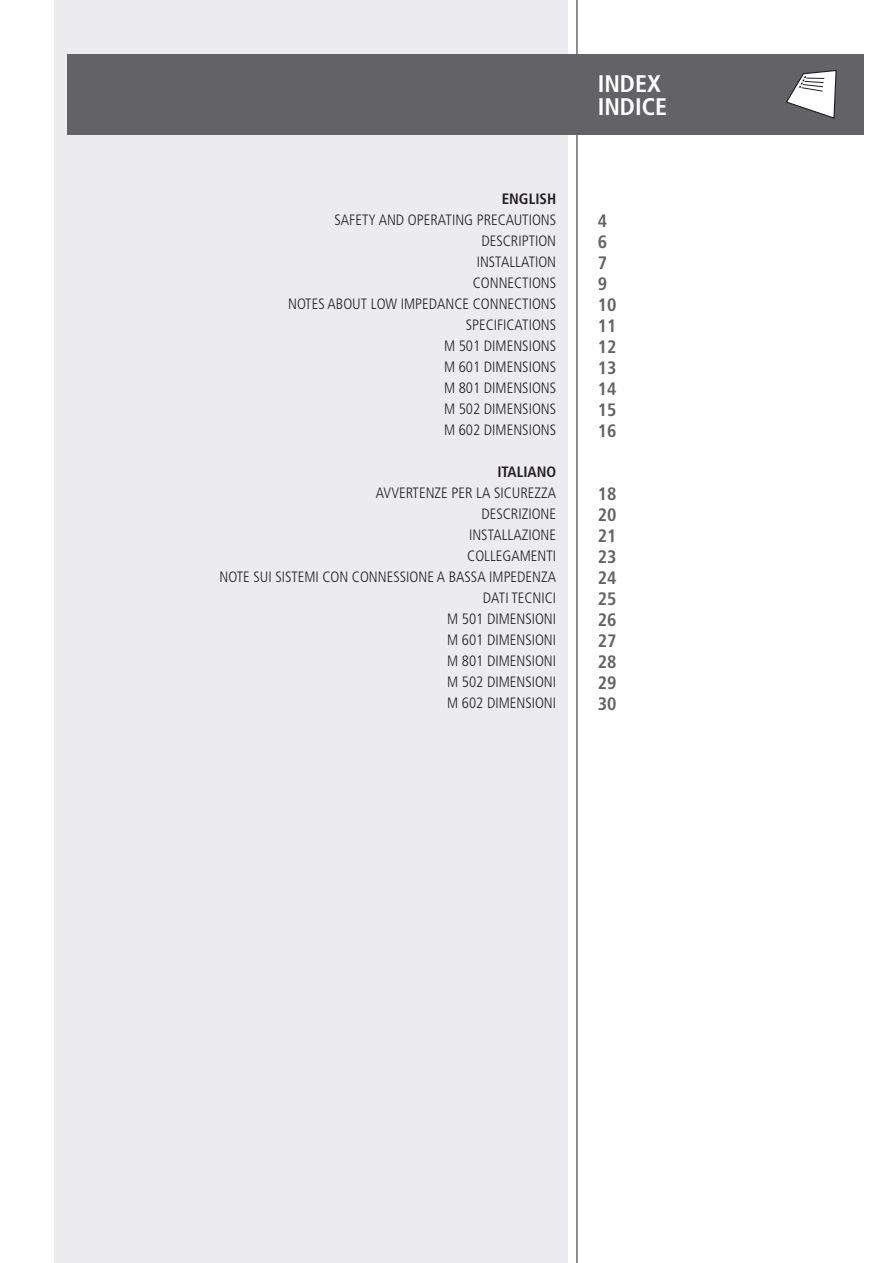
<style>
.page{position:relative;width:893px;height:1263px;background:#fff}
.page>*{position:absolute;margin:0;border:0;box-sizing:border-box;transform-origin:0 0}
.t1{font:700 condensed 24px/22.5px "Frutiger";color:#fff}
.t2{font:700 condensed 18px/21px "Frutiger";color:#636366}
.t3{font:300 condensed 15px/21px "Frutiger";color:#231f20;text-align:right}
.t4{font:700 condensed 15px "Frutiger";color:#231f20}
</style>
<div class="page">
<div style="left:54px;top:0;width:514px;height:1263px;background:#ececee"></div>
<hr style="left:577px;top:0;width:1px;height:1263px;background:#231f20">
<div style="left:67px;top:54px;width:797px;height:81px;background:#636366"></div>
<svg style="left:786px;top:70px;width:51px;height:49px"></svg>
<p class="t4" style="left:502px;top:190px;width:56px">ENGLISH</p>
<p class="t3" style="left:288px;top:210px;width:270px">SAFETY AND OPERATING PRECAUTIONS<br>DESCRIPTION<br>INSTALLATION<br>CONNECTIONS<br>NOTES ABOUT LOW IMPEDANCE CONNECTIONS<br>SPECIFICATIONS<br>M 501 DIMENSIONS<br>M 601 DIMENSIONS<br>M 801 DIMENSIONS<br>M 502 DIMENSIONS<br>M 602 DIMENSIONS</p>
<p class="t4" style="left:497px;top:463px;width:60px">ITALIANO</p>
<p class="t3" style="left:220px;top:483px;width:338px">AVVERTENZE PER LA SICUREZZA<br>DESCRIZIONE<br>INSTALLAZIONE<br>COLLEGAMENTI<br>NOTE SUI SISTEMI CON CONNESSIONE A BASSA IMPEDENZA<br>DATI TECNICI<br>M 501 DIMENSIONI<br>M 601 DIMENSIONI<br>M 801 DIMENSIONI<br>M 502 DIMENSIONI<br>M 602 DIMENSIONI</p>
<h1 class="t1" style="left:598px;top:73px;width:71px">INDEX<br>INDICE</h1>
<p class="t2" style="left:598px;top:211px;width:20px">4<br>6<br>7<br>9<br>10<br>11<br>12<br>13<br>14<br>15<br>16</p>
<p class="t2" style="left:598px;top:484px;width:20px;text-align:justify">18<br>20<br>21<br>23<br>24<br>25<br>26<br>27<br>28<br>29<br>30</p>
</div>
